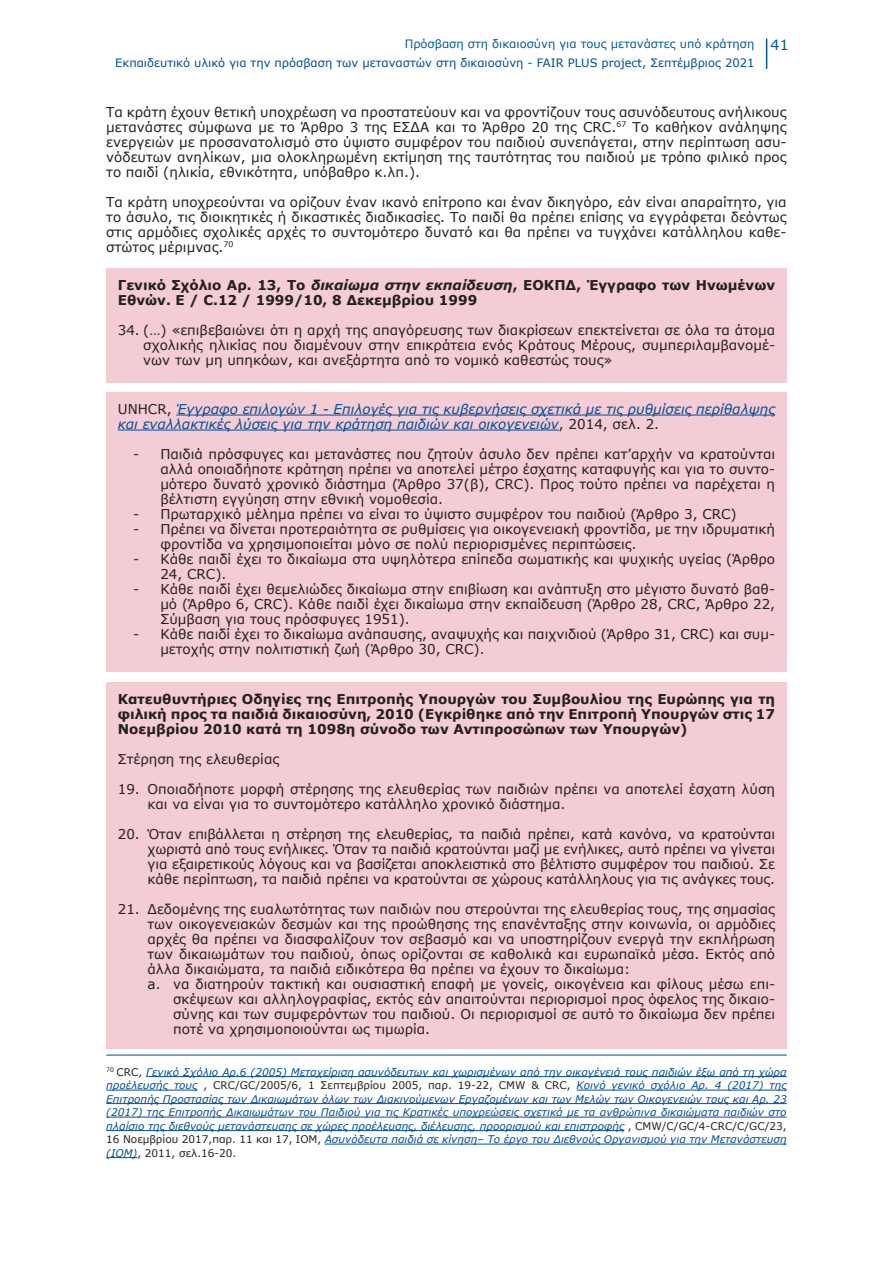
<style>
.page{position:relative;width:893px;height:1263px;background:#fff}
.page>*{position:absolute;margin:0;border:0;box-sizing:border-box;transform-origin:0 0}
.t1{font:14.25px "Verdana";color:#015b98}
.t2{font:13.5px/15px "Verdana";color:#231f20;text-align:justify}
.t3{font:700 13.5px/15px "Verdana";color:#231f20}
.t4{font:italic 13.5px/15px "Verdana";color:#004c99}
.t5{font:11.55px "Verdana";color:#004c99}
.t6{font:11.55px "Verdana";color:#015b98}
.t7{font:italic 10.5px/13.5px "Verdana";color:#004c99;text-align:justify}
.s1{font-style:italic}
.s2{font-style:normal;color:#231f20}
</style>
<div class="page">
<svg style="left:766px;top:39px;width:1px;height:29px"></svg>
<hr style="left:146px;top:1076px;width:641px;height:1px;background:#004c99">
<hr style="left:106px;top:1090px;width:92px;height:1px;background:#004c99">
<hr style="left:577px;top:1090px;width:210px;height:1px;background:#004c99">
<hr style="left:106px;top:1103px;width:681px;height:1px;background:#004c99">
<hr style="left:106px;top:1117px;width:681px;height:1px;background:#004c99">
<hr style="left:106px;top:1130px;width:518px;height:1px;background:#004c99">
<hr style="left:325px;top:1144px;width:462px;height:1px;background:#004c99">
<hr style="left:106px;top:1157px;width:31px;height:1px;background:#004c99">
<hr style="left:106px;top:1055px;width:681px;height:1px;background:#004c99">
<div style="left:106px;top:268px;width:681px;height:115px;background:#f3ccd4"></div>
<div style="left:106px;top:392px;width:681px;height:280px;background:#f3ccd4"></div>
<hr style="left:176px;top:415px;width:599px;height:1px;background:#004c99">
<hr style="left:118px;top:430px;width:441px;height:1px;background:#004c99">
<div style="left:106px;top:682px;width:681px;height:367px;background:#f3ccd4"></div>
<p class="t6" style="left:405px;top:36px;width:351px">Πρόσβαση στη δικαιοσύνη για τους μετανάστες υπό κράτηση</p>
<p class="t5" style="left:115px;top:56px;width:641px">Εκπαιδευτικό υλικό για την πρόσβαση των μεταναστών στη δικαιοσύνη - FAIR PLUS project, Σεπτέμβριος 2021</p>
<p class="t1" style="left:771px;top:36px;width:20px">41</p>
<p class="t2" style="left:106px;top:104px;width:682px">Τα κράτη έχουν θετική υποχρέωση να προστατεύουν και να φροντίζουν τους ασυνόδευτους ανήλικους μετανάστες σύμφωνα με το Άρθρο 3 της ΕΣΔΑ και το Άρθρο 20 της CRC.<sup>67</sup> Το καθήκον ανάληψης ενεργειών με προσανατολισμό στο ύψιστο συμφέρον του παιδιού συνεπάγεται, στην περίπτωση ασυ&shy;νόδευτων ανηλίκων, μια ολοκληρωμένη εκτίμηση της ταυτότητας του παιδιού με τρόπο φιλικό προς τo παιδί (ηλικία, εθνικότητα, υπόβαθρο κ.λπ.).</p>
<p class="t2" style="left:106px;top:194px;width:682px">Τα κράτη υποχρεούνται να ορίζουν έναν ικανό επίτροπο και έναν δικηγόρο, εάν είναι απαραίτητο, για το άσυλο, τις διοικητικές ή δικαστικές διαδικασίες. Το παιδί θα πρέπει επίσης να εγγράφεται δεόντως στις αρμόδιες σχολικές αρχές το συντομότερο δυνατό και θα πρέπει να τυγχάνει κατάλληλου καθε&shy;στώτος μέριμνας.<sup>70</sup></p>
<p class="t3" style="left:118px;top:277px;width:659px">Γενικό Σχόλιο Αρ. 13, Το <span class="s1">δικαίωμα στην εκπαίδευση</span>, ΕΟΚΠΔ, Έγγραφο των Ηνωμένων<br>Εθνών. E / C.12 / 1999/10, 8 Δεκεμβρίου 1999</p>
<p class="t2" style="left:143px;top:323px;width:633px;text-indent:-26px">34. (…) «επιβεβαιώνει ότι η αρχή της απαγόρευσης των διακρίσεων επεκτείνεται σε όλα τα άτομα σχολικής ηλικίας που διαμένουν στην επικράτεια ενός Κράτους Μέρους, συμπεριλαμβανομέ&shy;νων των μη υπηκόων, και ανεξάρτητα από το νομικό καθεστώς τους»</p>
<p class="t4" style="left:118px;top:402px;width:659px"><span class="s2">UNHCR,</span> Έγγραφο επιλογών 1 - Επιλογές για τις κυβερνήσεις σχετικά με τις ρυθμίσεις περίθαλψης και εναλλακτικές λύσεις για την κράτηση παιδιών και οικογενειών<span class="s2">, 2014, σελ. 2.</span></p>
<p class="t2" style="left:160px;top:447px;width:616px;text-indent:-27px">- Παιδιά πρόσφυγες και μετανάστες που ζητούν άσυλο δεν πρέπει κατ’αρχήν να κρατούνται αλλά οποιαδήποτε κράτηση πρέπει να αποτελεί μέτρο έσχατης καταφυγής και για το συντο&shy;μότερο δυνατό χρονικό διάστημα (Άρθρο 37(β), CRC). Προς τούτο πρέπει να παρέχεται η βέλτιστη εγγύηση στην εθνική νομοθεσία.</p>
<p class="t2" style="left:133px;top:507px;width:605px">- Πρωταρχικό μέλημα πρέπει να είναι το ύψιστο συμφέρον του παιδιού (Άρθρο 3, CRC)</p>
<p class="t2" style="left:160px;top:522px;width:616px;text-indent:-27px">- Πρέπει να δίνεται προτεραιότητα σε ρυθμίσεις για οικογενειακή φροντίδα, με την ιδρυματική φροντίδα να χρησιμοποιείται μόνο σε πολύ περιορισμένες περιπτώσεις.</p>
<p class="t2" style="left:160px;top:552px;width:616px;text-indent:-27px">- Κάθε παιδί έχει το δικαίωμα στα υψηλότερα επίπεδα σωματικής και ψυχικής υγείας (Άρθρο<br>24, CRC).</p>
<p class="t2" style="left:160px;top:582px;width:616px;text-indent:-27px">- Κάθε παιδί έχει θεμελιώδες δικαίωμα στην επιβίωση και ανάπτυξη στο μέγιστο δυνατό βαθ&shy;μό (Άρθρο 6, CRC). Κάθε παιδί έχει δικαίωμα στην εκπαίδευση (Άρθρο 28, CRC, Άρθρο 22, Σύμβαση για τους πρόσφυγες 1951).</p>
<p class="t2" style="left:160px;top:627px;width:616px;text-indent:-27px">- Κάθε παιδί έχει το δικαίωμα ανάπαυσης, αναψυχής και παιχνιδιού (Άρθρο 31, CRC) και συμ&shy;μετοχής στην πολιτιστική ζωή (Άρθρο 30, CRC).</p>
<p class="t3" style="left:118px;top:691px;width:659px;text-align:justify">Κατευθυντήριες Οδηγίες της Επιτροπής Υπουργών του Συμβουλίου της Ευρώπης για τη φιλική προς τα παιδιά δικαιοσύνη, 2010 (Εγκρίθηκε από την Επιτροπή Υπουργών στις 17<br>Νοεμβρίου 2010 κατά τη 1098η σύνοδο των Αντιπροσώπων των Υπουργών)</p>
<p class="t2" style="left:118px;top:751px;width:163px">Στέρηση της ελευθερίας</p>
<p class="t2" style="left:148px;top:781px;width:629px;text-indent:-30px">19. Οποιαδήποτε μορφή στέρησης της ελευθερίας των παιδιών πρέπει να αποτελεί έσχατη λύση και να είναι για το συντομότερο κατάλληλο χρονικό διάστημα.</p>
<p class="t2" style="left:148px;top:826px;width:629px;text-indent:-30px">20. Όταν επιβάλλεται η στέρηση της ελευθερίας, τα παιδιά πρέπει, κατά κανόνα, να κρατούνται χωριστά από τους ενήλικες. Όταν τα παιδιά κρατούνται μαζί με ενήλικες, αυτό πρέπει να γίνεται για εξαιρετικούς λόγους και να βασίζεται αποκλειστικά στο βέλτιστο συμφέρον του παιδιού. Σε κάθε περίπτωση, τα παιδιά πρέπει να κρατούνται σε χώρους κατάλληλους για τις ανάγκες τους.</p>
<p class="t2" style="left:148px;top:901px;width:629px;text-indent:-30px">21. Δεδομένης της ευαλωτότητας των παιδιών που στερούνται της ελευθερίας τους, της σημασίας των οικογενειακών δεσμών και της προώθησης της επανένταξης στην κοινωνία, οι αρμόδιες αρχές θα πρέπει να διασφαλίζουν τον σεβασμό και να υποστηρίζουν ενεργά την εκπλήρωση των δικαιωμάτων του παιδιού, όπως ορίζονται σε καθολικά και ευρωπαϊκά μέσα. Εκτός από άλλα δικαιώματα, τα παιδιά ειδικότερα θα πρέπει να έχουν το δικαίωμα:</p>
<p class="t2" style="left:173px;top:976px;width:604px;text-indent:-26px">a. να διατηρούν τακτική και ουσιαστική επαφή με γονείς, οικογένεια και φίλους μέσω επι&shy;σκέψεων και αλληλογραφίας, εκτός εάν απαιτούνται περιορισμοί προς όφελος της δικαιο&shy;σύνης και των συμφερόντων του παιδιού. Οι περιορισμοί σε αυτό το δικαίωμα δεν πρέπει ποτέ να χρησιμοποιούνται ως τιμωρία.</p>
<p class="t7" style="left:106px;top:1065px;width:682px"><sup>70</sup> <span class="s2">CRC,</span> Γενικό Σχόλιο Αρ.6 (2005) Μεταχείριση ασυνόδευτων και χωρισμένων από την οικογένειά τους παιδιών έξω από τη χώρα προέλευσής τους <span class="s2">, CRC/GC/2005/6, 1 Σεπτεμβρίου 2005, παρ. 19-22, CMW &amp; CRC,</span> Κοινό γενικό σχόλιο Αρ. 4 (2017) της Επιτροπής Προστασίας των Δικαιωμάτων όλων των Διακινούμενων Εργαζομένων και των Μελών των Οικογενειών τους και Αρ. 23 (2017) της Επιτροπής Δικαιωμάτων του Παιδιού για τις Κρατικές υποχρεώσεις σχετικά με τα ανθρώπινα δικαιώματα παιδιών στο πλαίσιο της διεθνούς μετανάστευσης σε χώρες προέλευσης, διέλευσης, προορισμού και επιστροφής <span class="s2">, CMW/C/GC/4-CRC/C/GC/23, 16 Νοεμβρίου 2017,παρ. 11 και 17, IOM,</span> Ασυνόδευτα παιδιά σε κίνηση– Το έργο του Διεθνούς Οργανισμού για την Μετανάστευση (IOM)<span class="s2">, 2011, σελ.16-20.</span></p>
</div>
